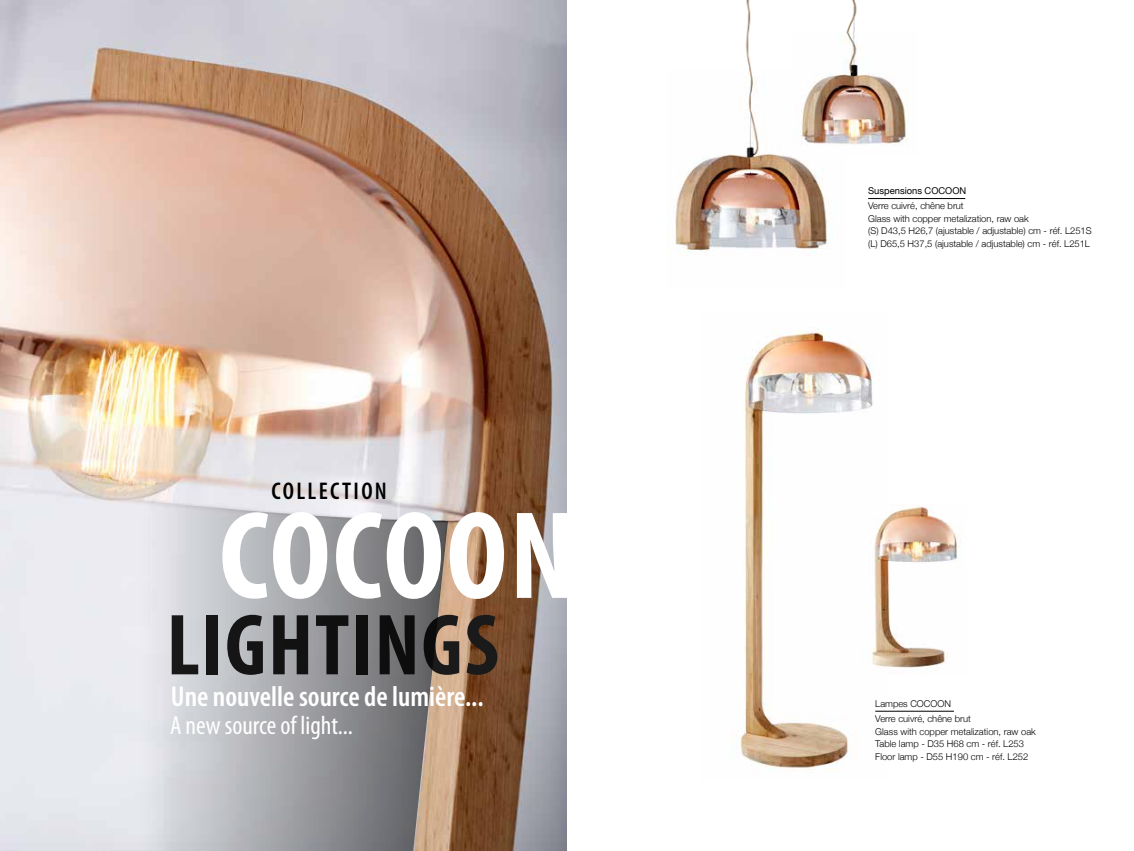
<style>
.page{position:relative;width:1134px;height:851px;background:#fff}
.page>*{position:absolute;margin:0;border:0;box-sizing:border-box;transform-origin:0 0}
.t1{font:700 condensed 125.75px "Myriad Pro";letter-spacing:.02em;color:#fff}
.t2{font:700 condensed 87.5px "Myriad Pro";letter-spacing:.02em;color:#1a1a1a}
.t3{font:600 condensed 28.75px "Myriad Pro";color:#fff}
.t4{font:condensed 26.25px "Myriad Pro";color:#fff}
.t5{font:600 condensed 24.25px "Myriad Pro";letter-spacing:.095em;color:#000}
.t6{font:300 9.38px/12.5px "Helvetica Neue";color:#000}
.t7{font:9.38px "Helvetica Neue";color:#000}
</style>
<div class="page">
<img style="left:0;top:0;width:567px;height:850px">
<img style="left:740px;top:328px;width:147px;height:443px">
<img style="left:861px;top:504px;width:98px;height:170px">
<img style="left:674px;top:75px;width:156px;height:181px">
<img style="left:745px;top:0;width:7px;height:75px">
<img style="left:794px;top:32px;width:115px;height:125px">
<img style="left:846px;top:0;width:11px;height:32px">
<hr style="left:868px;top:198px;width:97px;height:1px;background:#000">
<hr style="left:875px;top:710px;width:79px;height:1px;background:#000">
<svg style="left:746px;top:62px;width:3px;height:14px"></svg>
<svg style="left:0;top:482px;width:448px;height:368px;background:#c0c0c3"></svg>
<h3 class="t5" style="left:272px;top:478px;width:117px">COLLECTION</h3>
<h1 class="t1" style="left:219px;top:486px;width:357px">COCOON</h1>
<h2 class="t2" style="left:167px;top:597px;width:334px">LIGHTINGS</h2>
<h3 class="t3" style="left:171px;top:680px;width:314px">Une nouvelle source de lumière...</h3>
<h3 class="t4" style="left:170px;top:711px;width:184px">A new source of light...</h3>
<p class="t7" style="left:868px;top:185px;width:100px">Suspensions COCOON</p>
<p class="t6" style="left:868px;top:199px;width:225px">Verre cuivré, chêne brut<br>Glass with copper metalization, raw oak<br>(S) D43,5 H26,7 (ajustable / adjustable) cm - réf. L251S (L) D65,5 H37,5 (ajustable / adjustable) cm - réf. L251L</p>
<p class="t6" style="left:875px;top:695px;width:97px;line-height:15px">Lampes COCOON<br>Verre cuivré, chêne brut</p>
<p class="t6" style="left:875px;top:724px;width:162px">Glass with copper metalization, raw oak<br>Table lamp - D35 H68 cm - réf. L253<br>Floor lamp - D55 H190 cm - réf. L252</p>
</div>
